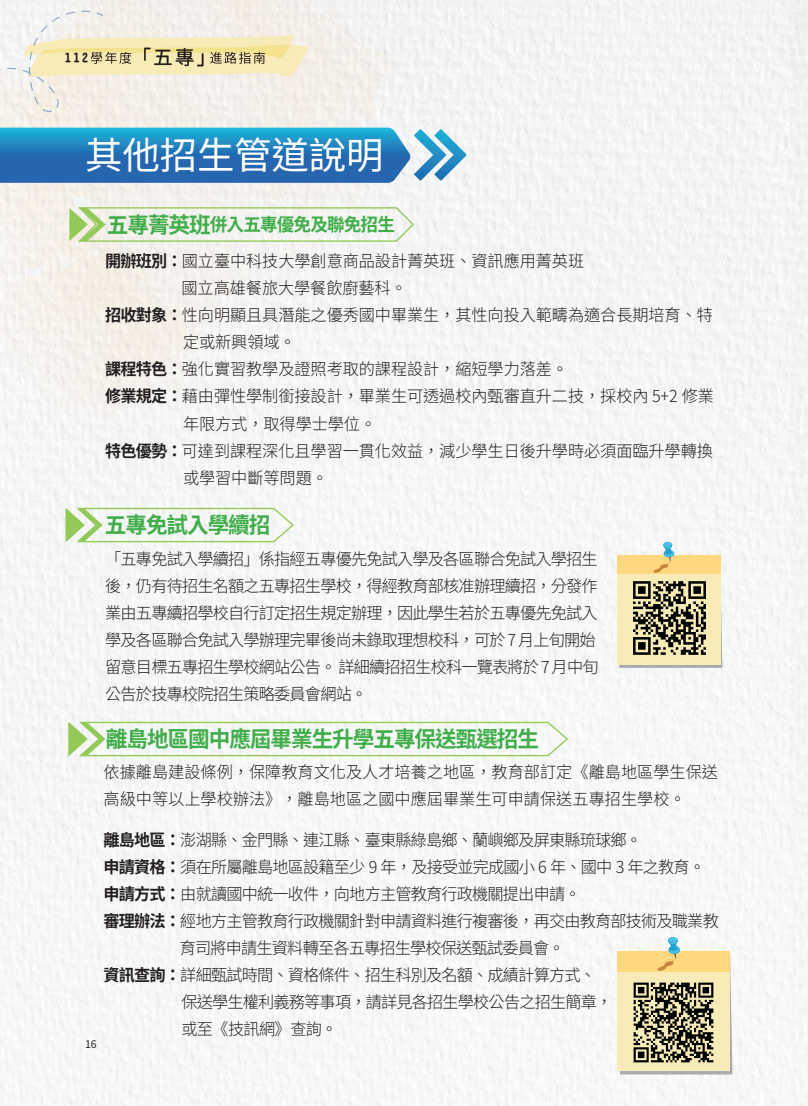
<style>
.page{position:relative;width:808px;height:1106px;background:#fff}
.page>*{position:absolute;margin:0;border:0;box-sizing:border-box;transform-origin:0 0}
.t1{font:37.5px "Noto Sans CJ Ktc";letter-spacing:-.005em;color:#fff}
.t2{font:700 22.05px "Noto Sans CJ Ktc";letter-spacing:-.05em;color:#40ae49}
.t3{font:700 18px "Noto Sans CJ Ktc";letter-spacing:-.05em;color:#40ae49}
.t4{font:300 16.5px/27px "Noto Sans CJ Ktc";letter-spacing:-.05em;color:#231f20}
.t5{font:300 16.5px "Noto Sans CJ Ktc";letter-spacing:-.005em;color:#231f20}
.t6{font:300 16.5px/27px "Noto Sans CJ Ktc";color:#231f20}
.t7{font:900 12px "Yen Round";color:#221914}
.t8{font:10.5px "Noto Sans CJ Ktc";color:#231f20}
.s1{font-size:22.05px}
.s2{font-weight:700}
</style>
<div class="page">
<div style="left:793px;top:125px;width:15px;height:54px;background:#f2f3f3"></div>
<svg style="left:0;top:11px;width:466px;height:172px"></svg>
<svg style="left:69px;top:206px;width:346px;height:36px"></svg>
<svg style="left:65px;top:506px;width:230px;height:37px"></svg>
<div style="left:617px;top:951px;width:113px;height:120px;background:#f7ebb7"></div>
<div style="left:617px;top:951px;width:113px;height:21px;background:#fed77f"></div>
<svg style="left:620px;top:938px;width:112px;height:136px"></svg>
<svg style="left:68px;top:720px;width:501px;height:37px"></svg>
<img style="left:625px;top:974px;width:96px;height:96px">
<div style="left:617px;top:555px;width:103px;height:19px;background:#fed77f"></div>
<svg style="left:619px;top:543px;width:103px;height:125px"></svg>
<img style="left:623px;top:572px;width:92px;height:92px">
<p class="t7" style="left:65px;top:52px;width:24px">112</p>
<h1 class="t1" style="left:85px;top:134px;width:300px">其他招生管道說明</h1>
<p class="t3" style="left:107px;top:215px;width:290px"><span class="s1">五專菁英班</span>併入五專優免及聯免招生</p>
<p class="t5" style="left:105px;top:252px;width:481px"><span class="s2">開辦班別：</span>國立臺中科技大學創意商品設計菁英班、資訊應用菁英班</p>
<p class="t5" style="left:182px;top:279px;width:227px">國立高雄餐旅大學餐飲廚藝科。</p>
<p class="t5" style="left:105px;top:306px;width:609px"><span class="s2">招收對象：</span>性向明顯且具潛能之優秀國中畢業生，其性向投入範疇為適合長期培育、特</p>
<p class="t4" style="left:183px;top:329px;width:114px">定或新興領域。</p>
<p class="t5" style="left:105px;top:360px;width:465px"><span class="s2">課程特色：</span>強化實習教學及證照考取的課程設計，縮短學力落差。</p>
<p class="t5" style="left:105px;top:387px;width:610px"><span class="s2">修業規定：</span>藉由彈性學制銜接設計，畢業生可透過校內甄審直升二技，採校內 5+2 修業</p>
<p class="t5" style="left:183px;top:414px;width:195px">年限方式，取得學士學位。</p>
<p class="t5" style="left:105px;top:441px;width:609px"><span class="s2">特色優勢：</span>可達到課程深化且學習一貫化效益，減少學生日後升學時必須面臨升學轉換</p>
<p class="t5" style="left:183px;top:468px;width:146px">或學習中斷等問題。</p>
<h2 class="t2" style="left:105px;top:513px;width:167px">五專免試入學續招</h2>
<p class="t4" style="left:105px;top:545px;width:495px">「五專免試入學續招」係指經五專優先免試入學及各區聯合免試入學招生後，仍有待招生名額之五專招生學校，得經教育部核准辦理續招，分發作業由五專續招學校自行訂定招生規定辦理，因此學生若於五專優先免試入學及各區聯合免試入學辦理完畢後尚未錄取理想校科，可於 7 月上旬開始留意目標五專招生學校網站公告。 詳細續招招生校科一覽表將於 7 月中旬公告於技專校院招生策略委員會網站。</p>
<h2 class="t2" style="left:106px;top:726px;width:435px">離島地區國中應屆畢業生升學五專保送甄選招生</h2>
<p class="t6" style="left:103px;top:759px;width:616px">依據離島建設條例，保障教育文化及人才培養之地區，教育部訂定《離島地區學生保送高級中等以上學校辦法》，離島地區之國中應屆畢業生可申請保送五專招生學校。</p>
<p class="t4" style="left:103px;top:826px;width:540px"><span class="s2">離島地區：</span>澎湖縣、金門縣、連江縣、臺東縣綠島鄉、蘭嶼鄉及屏東縣琉球鄉。</p>
<p class="t4" style="left:103px;top:853px;width:603px"><span class="s2">申請資格：</span>須在所屬離島地區設籍至少 9 年，及接受並完成國小 6 年、國中 3 年之教育。</p>
<p class="t4" style="left:103px;top:880px;width:479px"><span class="s2">申請方式：</span>由就讀國中統一收件，向地方主管教育行政機關提出申請。</p>
<p class="t4" style="left:103px;top:907px;width:617px"><span class="s2">審理辦法：</span>經地方主管教育行政機關針對申請資料進行複審後，再交由教育部技術及職業教</p>
<p class="t4" style="left:180px;top:934px;width:386px">育司將申請生資料轉至各五專招生學校保送甄試委員會。</p>
<p class="t4" style="left:103px;top:961px;width:494px"><span class="s2">資訊查詢：</span>詳細甄試時間、資格條件、招生科別及名額、成績計算方式、</p>
<p class="t4" style="left:181px;top:988px;width:432px">保送學生權利義務等事項，請詳見各招生學校公告之招生簡章，</p>
<p class="t4" style="left:181px;top:1015px;width:158px">或至《技訊網》查詢。</p>
<p class="t8" style="left:85px;top:1038px;width:13px">16</p>
</div>
